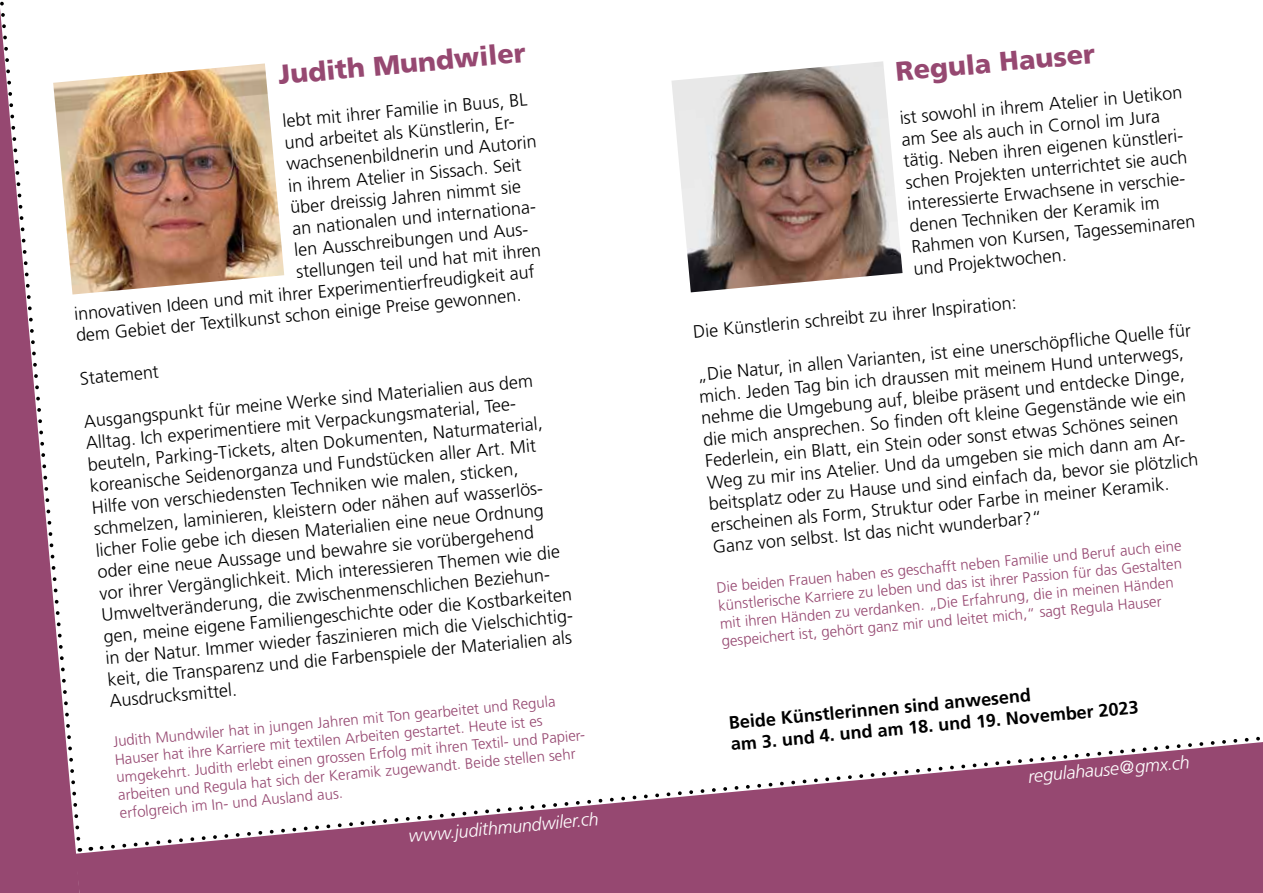
<style>
.page{position:relative;width:1263px;height:893px;background:#fff}
.page>*{position:absolute;margin:0;border:0;box-sizing:border-box;transform-origin:0 0}
.t1{font:900 27px "Frutiger";color:#964871}
.t2{font:300 18px/21.6px "Frutiger";color:#000}
.t3{font:700 18px/21.3px "Frutiger";color:#000}
.t4{font:italic 300 18px "Frutiger";color:#fff}
.t5{font:300 15px/18.1px "Frutiger";color:#964871}
</style>
<div class="page">
<svg style="left:80px;top:742px;width:1183px;height:151px;fill:#964871"></svg>
<svg style="left:0;top:8px;width:80px;height:885px;fill:#964871"></svg>
<img style="left:53px;top:63px;width:231px;height:232px">
<img style="left:671px;top:61px;width:231px;height:231px">
<h1 class="t1" style="left:277px;top:58px;width:250px;rotate:-5deg">Judith Mundwiler</h1>
<p class="t2" style="left:282px;top:110px;width:247px;rotate:-5deg">lebt mit ihrer Familie in Buus, BL</p>
<p class="t2" style="left:284px;top:132px;width:236px;rotate:-5deg">und arbeitet als Künstlerin, Er-</p>
<p class="t2" style="left:285px;top:153px;width:253px;rotate:-5deg">wachsenenbildnerin und Autorin</p>
<p class="t2" style="left:287px;top:175px;width:235px;rotate:-5deg">in ihrem Atelier in Sissach. Seit</p>
<p class="t2" style="left:289px;top:196px;width:233px;rotate:-5deg">über dreissig Jahren nimmt sie</p>
<p class="t2" style="left:291px;top:218px;width:249px;rotate:-5deg">an nationalen und internationa-</p>
<p class="t2" style="left:293px;top:239px;width:239px;rotate:-5deg">len Ausschreibungen und Aus-</p>
<p class="t2" style="left:295px;top:261px;width:247px;rotate:-5deg">stellungen teil und hat mit ihren</p>
<p class="t2" style="left:73px;top:302px;width:464px;rotate:-5deg">innovativen Ideen und mit ihrer Experimentierfreudigkeit auf</p>
<p class="t2" style="left:75px;top:324px;width:448px;rotate:-5deg">dem Gebiet der Textilkunst schon einige Preise gewonnen.</p>
<p class="t2" style="left:79px;top:368px;width:80px;rotate:-5deg">Statement</p>
<p class="t2" style="left:83px;top:410px;width:475px;rotate:-5deg">Ausgangspunkt für meine Werke sind Materialien aus dem Alltag. Ich experimentiere mit Verpackungsmaterial, Tee&shy;beuteln, Parking-Tickets, alten Dokumenten, Naturmaterial, koreanische Seidenorganza und Fundstücken aller Art. Mit Hilfe von verschiedensten Techniken wie malen, sticken, schmelzen, laminieren, kleistern oder nähen auf wasserlös&shy;licher Folie gebe ich diesen Materialien eine neue Ordnung oder eine neue Aussage und bewahre sie vorübergehend<br>vor ihrer Vergänglichkeit. Mich interessieren Themen wie die Umweltveränderung, die zwischenmenschlichen Beziehun&shy;gen, meine eigene Familiengeschichte oder die Kostbarkeiten in der Natur. Immer wieder faszinieren mich die Vielschichtig&shy;keit, die Transparenz und die Farbenspiele der Materialien als Ausdrucksmittel.</p>
<p class="t5" style="left:112px;top:732px;width:474px;rotate:-5deg">Judith Mundwiler hat in jungen Jahren mit Ton gearbeitet und Regula Hauser hat ihre Karriere mit textilen Arbeiten gestartet. Heute ist es umgekehrt. Judith erlebt einen grossen Erfolg mit ihren Textil- und Papier&shy;arbeiten und Regula hat sich der Keramik zugewandt. Beide stellen sehr erfolgreich im In- und Ausland aus.</p>
<p class="t4" style="left:408px;top:825px;width:192px;rotate:-5deg">www.judithmundwiler.ch</p>
<h1 class="t1" style="left:894px;top:55px;width:202px;rotate:-5deg">Regula Hauser</h1>
<p class="t2" style="left:899px;top:107px;width:287px;rotate:-5deg">ist sowohl in ihrem Atelier in Uetikon am See als auch in Cornol im Jura tätig. Neben ihren eigenen künstleri&shy;schen Projekten unterrichtet sie auch interessierte Erwachsene in verschie&shy;denen Techniken der Keramik im Rahmen von Kursen, Tagesseminaren und Projektwochen.</p>
<p class="t2" style="left:692px;top:321px;width:326px;rotate:-5deg">Die Künstlerin schreibt zu ihrer Inspiration:</p>
<p class="t2" style="left:696px;top:363px;width:497px;rotate:-5deg">„Die Natur, in allen Varianten, ist eine unerschöpfl iche Quelle für mich. Jeden Tag bin ich draussen mit meinem Hund unterwegs, nehme die Umgebung auf, bleibe präsent und entdecke Dinge, die mich ansprechen. So fi nden oft kleine Gegenstände wie ein Federlein, ein Blatt, ein Stein oder sonst etwas Schönes seinen Weg zu mir ins Atelier. Und da umgeben sie mich dann am Ar&shy;beitsplatz oder zu Hause und sind einfach da, bevor sie plötzlich erscheinen als Form, Struktur oder Farbe in meiner Keramik.<br>Ganz von selbst. Ist das nicht wunderbar?“</p>
<p class="t5" style="left:716px;top:578px;width:468px;rotate:-5deg">Die beiden Frauen haben es geschafft neben Familie und Beruf auch eine künstlerische Karriere zu leben und das ist ihrer Passion für das Gestalten mit ihren Händen zu verdanken. „Die Erfahrung, die in meinen Händen gespeichert ist, gehört ganz mir und leitet mich,“ sagt Regula Hauser</p>
<p class="t3" style="left:728px;top:712px;width:411px;rotate:-5deg">Beide Künstlerinnen sind anwesend<br>am 3. und 4. und am 18. und 19. November 2023</p>
<p class="t4" style="left:1027px;top:766px;width:164px;rotate:-5deg">regulahause@gmx.ch</p>
</div>
